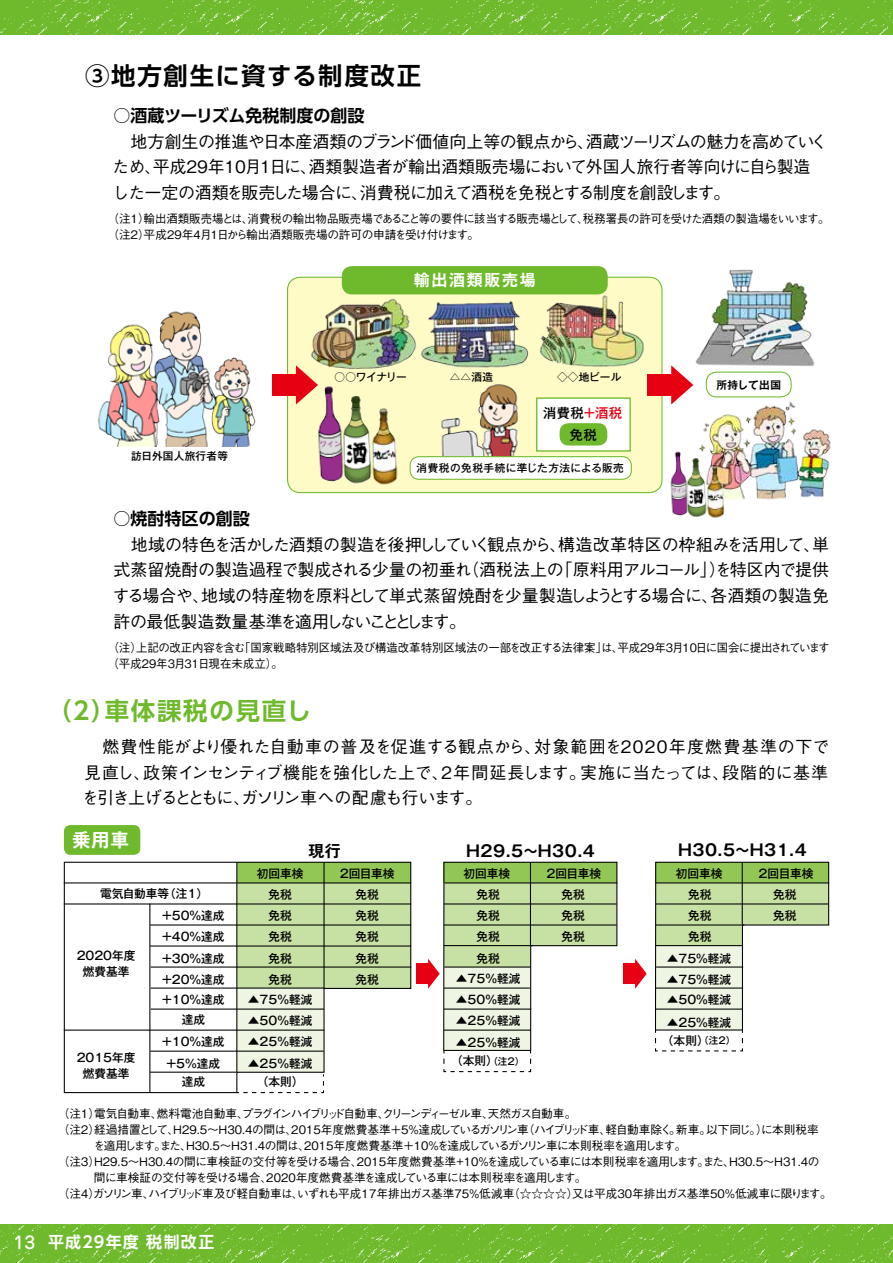
<style>
.page{position:relative;width:893px;height:1263px;background:#fff}
.page>*{position:absolute;margin:0;border:0;box-sizing:border-box;transform-origin:0 0}
.t1{font:700 24.45px "UD Shin Go Pro De";letter-spacing:.07em;color:#000}
.t2{font:700 24.45px "UD Shin Go Pro De";letter-spacing:.07em;color:#6fba2c}
.t3{font:700 18.6px "Gothic MB101 Pro De";color:#fff}
.t4{font:500 16.95px/25.5px "Gothic BBB Pro";letter-spacing:-.05em;color:#000;text-align:justify}
.t5{font:700 16.95px "UD Shin Go Pro De";color:#000}
.t6{font:700 15.9px "Gothic MB101 Pro De";letter-spacing:.03em;color:#000}
.t7{font:700 15.9px "UD Shin Go Pro De";letter-spacing:.08em;color:#fff}
.t8{font:700 15.9px "Gothic MB101 Pro De";letter-spacing:.11em;color:#fff}
.t9{font:500 13.35px/21.9px "Gothic MB101 Pro";letter-spacing:.025em;color:#000;text-align:center}
.t10{font:500 11.7px/15.9px "Gothic BBB Pro";letter-spacing:-.03em;color:#000}
.t11{font:500 11.7px/20.9px "Gothic MB101 Pro";color:#000;text-align:center}
.t12{font:500 11.7px/15.9px "Gothic BBB Pro";letter-spacing:-.005em;color:#000}
.t13{font:500 11.7px "Gothic BBB Pro";letter-spacing:-.06em;color:#000}
.t14{font:500 11.7px "Gothic BBB Pro";letter-spacing:-.105em;color:#000}
.t15{font:500 10.65px "Gothic MB101 Pro";letter-spacing:.025em;color:#000}
.t16{font:500 10.65px "Gothic MB101 Pro";letter-spacing:.045em;color:#000}
.t17{font:700 10.65px "Gothic MB101 Pro De";letter-spacing:.045em;color:#000}
.s1{color:#e60012}
.s2{font-size:9.6px}
.s3{font-family:"Jun 34 Pro";font-weight:500;font-size:16.95px}
</style>
<div class="page">
<div style="left:64px;top:825px;width:76px;height:30px;background:#6fba2c;border-radius:7px"></div>
<svg style="left:63px;top:861px;width:349px;height:233px"></svg>
<hr style="left:64px;top:882px;width:347px;height:1px;background:#000">
<hr style="left:151px;top:987px;width:173px;height:1px;background:#000">
<hr style="left:150px;top:945px;width:261px;height:1px;background:#000">
<hr style="left:149px;top:904px;width:1px;height:188px;background:#000">
<hr style="left:236px;top:862px;width:1px;height:210px;background:#000">
<hr style="left:323px;top:862px;width:2px;height:127px;background:#000">
<hr style="left:151px;top:966px;width:260px;height:1px;background:#000">
<hr style="left:64px;top:903px;width:347px;height:1px;background:#000">
<hr style="left:150px;top:924px;width:261px;height:1px;background:#000">
<hr style="left:64px;top:1029px;width:260px;height:2px;background:#000">
<hr style="left:151px;top:1008px;width:173px;height:2px;background:#000">
<hr style="left:150px;top:1050px;width:174px;height:2px;background:#000">
<hr style="left:150px;top:1072px;width:86px;height:1px;background:#000">
<svg style="left:236px;top:1073px;width:89px;height:21px"></svg>
<svg style="left:655px;top:861px;width:175px;height:191px"></svg>
<hr style="left:742px;top:862px;width:1px;height:63px;background:#000">
<hr style="left:656px;top:882px;width:173px;height:1px;background:#000">
<div style="left:416px;top:963px;width:13px;height:21px;background:#e60012"></div>
<svg style="left:428px;top:861px;width:190px;height:212px"></svg>
<div style="left:623px;top:963px;width:13px;height:21px;background:#e60012"></div>
<svg style="left:635px;top:959px;width:12px;height:30px"></svg>
<div style="left:288px;top:277px;width:374px;height:216px;background:#fffbc7;border-radius:13px"></div>
<img style="left:0;top:0;width:893px;height:35px">
<img style="left:0;top:1224px;width:893px;height:39px">
<svg style="left:9px;top:1224px;width:209px;height:39px"></svg>
<div style="left:706px;top:372px;width:86px;height:25px;border:1px solid #6fba2c;border-radius:10px"></div>
<div style="left:342px;top:266px;width:266px;height:28px;background:#6fba2c;border-radius:10px"></div>
<div style="left:536px;top:397px;width:95px;height:55px;background:#fff;border:1px solid #6fba2c"></div>
<div style="left:560px;top:423px;width:47px;height:22px;background:#6fba2c;border-radius:9px"></div>
<div style="left:272px;top:374px;width:26px;height:22px;background:#e60012"></div>
<svg style="left:296px;top:365px;width:22px;height:39px"></svg>
<div style="left:647px;top:374px;width:26px;height:22px;background:#e60012"></div>
<svg style="left:671px;top:365px;width:22px;height:39px"></svg>
<img style="left:304px;top:298px;width:113px;height:81px">
<img style="left:98px;top:311px;width:158px;height:135px">
<img style="left:695px;top:269px;width:120px;height:97px">
<img style="left:687px;top:399px;width:144px;height:101px">
<img style="left:441px;top:384px;width:78px;height:72px">
<div style="left:410px;top:457px;width:221px;height:22px;background:#fff;border-radius:9px"></div>
<div style="left:410px;top:456px;width:222px;height:24px;border:1px solid #6fba2c;border-radius:9px"></div>
<img style="left:419px;top:294px;width:118px;height:74px">
<img style="left:537px;top:294px;width:107px;height:73px">
<img style="left:344px;top:395px;width:23px;height:89px">
<img style="left:317px;top:385px;width:27px;height:108px">
<img style="left:367px;top:408px;width:31px;height:77px">
<img style="left:688px;top:457px;width:23px;height:60px">
<img style="left:670px;top:451px;width:18px;height:65px">
<img style="left:703px;top:466px;width:24px;height:52px">
<h1 class="t1" style="left:85px;top:56px;width:338px">③地方創生に資する制度改正</h1>
<p class="t5" style="left:114px;top:102px;width:253px">○酒蔵ツーリズム免税制度の創設</p>
<p class="t4" style="left:112px;top:127px;width:717px;text-align:left">　地方創生の推進や日本産酒類のブランド価値向上等の観点から、酒蔵ツーリズムの魅力を高めていくため、平成２９年１０月１日に、酒類製造者が輸出酒類販売場において外国人旅行者等向けに自ら製造した一定の酒類を販売した場合に、消費税に加えて酒税を免税とする制度を創設します。</p>
<p class="t10" style="left:107px;top:210px;width:724px">（注１）輸出酒類販売場とは、消費税の輸出物品販売場であること等の要件に該当する販売場として、税務署長の許可を受けた酒類の製造場をいいます。（注２）平成29年４月１日から輸出酒類販売場の許可の申請を受け付けます。</p>
<p class="t15" style="left:131px;top:447px;width:99px">訪日外国人旅行者等</p>
<p class="t8" style="left:414px;top:267px;width:124px">輸出酒類販売場</p>
<p class="t15" style="left:334px;top:368px;width:74px">○○ワイナリー</p>
<p class="t15" style="left:450px;top:368px;width:45px">△△酒造</p>
<p class="t15" style="left:557px;top:368px;width:66px">◇◇地ビール</p>
<p class="t9" style="left:543px;top:400px;width:81px">消費税<span class="s1">＋酒税</span>免税</p>
<p class="t16" style="left:417px;top:459px;width:209px">消費税の免税手続に準じた方法による販売</p>
<p class="t17" style="left:716px;top:376px;width:66px">所持して出国</p>
<p class="t5" style="left:114px;top:505px;width:138px">○焼酎特区の創設</p>
<p class="t4" style="left:112px;top:530px;width:718px">　地域の特色を活かした酒類の製造を後押ししていく観点から、構造改革特区の枠組みを活用して、単式蒸留焼酎の製造過程で製成される少量の初垂れ（酒税法上の「原料用アルコール」）を特区内で提供する場合や、地域の特産物を原料として単式蒸留焼酎を少量製造しようとする場合に、各酒類の製造免許の最低製造数量基準を適用しないこととします。</p>
<p class="t12" style="left:107px;top:638px;width:724px">（注）上記の改正内容を含む「国家戦略特別区域法及び構造改革特別区域法の一部を改正する法律案」は、平成29年3月10日に国会に提出されています（平成29年3月31日現在未成立）。</p>
<h1 class="t2" style="left:47px;top:691px;width:265px">（2）車体課税の見直し</h1>
<p class="t4" style="left:82px;top:732px;width:749px">　燃費性能がより優れた自動車の普及を促進する観点から、対象範囲を2020年度燃費基準の下で見直し、政策インセンティブ機能を強化した上で、２年間延長します。実施に当たっては、段階的に基準を引き上げるとともに、ガソリン車への配慮も行います。</p>
<p class="t3" style="left:72px;top:824px;width:59px">乗用車</p>
<p class="t6" style="left:308px;top:838px;width:34px">現行</p>
<p class="t6" style="left:466px;top:838px;width:130px">H29.5〜H30.4</p>
<p class="t6" style="left:678px;top:837px;width:130px">H30.5〜H31.4</p>
<p class="t11" style="left:476px;top:883px;width:25px">免税</p>
<p class="t11" style="left:561px;top:883px;width:25px">免税</p>
<p class="t11" style="left:688px;top:883px;width:25px">免税</p>
<p class="t11" style="left:773px;top:883px;width:25px">免税</p>
<p class="t11" style="left:476px;top:904px;width:25px">免税</p>
<p class="t11" style="left:561px;top:904px;width:25px">免税</p>
<p class="t11" style="left:688px;top:904px;width:25px">免税</p>
<p class="t11" style="left:773px;top:904px;width:25px">免税</p>
<p class="t11" style="left:476px;top:925px;width:25px">免税</p>
<p class="t11" style="left:561px;top:925px;width:25px">免税</p>
<p class="t11" style="left:688px;top:925px;width:25px">免税</p>
<p class="t11" style="left:476px;top:947px;width:25px">免税</p>
<p class="t11" style="left:463px;top:862px;width:48px">初回車検</p>
<p class="t11" style="left:545px;top:862px;width:58px">２回目車検</p>
<p class="t11" style="left:676px;top:862px;width:48px">初回車検</p>
<p class="t11" style="left:757px;top:862px;width:58px">２回目車検</p>
<p class="t11" style="left:338px;top:862px;width:58px">２回目車検免税<br>免税<br>免税</p>
<p class="t11" style="left:355px;top:947px;width:25px;line-height:20.4px;text-align:left">免税免税</p>
<p class="t11" style="left:257px;top:862px;width:48px">初回車検免税</p>
<p class="t11" style="left:100px;top:882px;width:110px">電気自動車等（注1）</p>
<p class="t11" style="left:161px;top:904px;width:65px">＋50％達成</p>
<p class="t11" style="left:269px;top:904px;width:25px">免税</p>
<p class="t11" style="left:161px;top:925px;width:65px">＋40％達成</p>
<p class="t11" style="left:269px;top:925px;width:25px">免税</p>
<p class="t11" style="left:77px;top:946px;width:60px;line-height:15.9px">2020年度燃費基準</p>
<p class="t11" style="left:667px;top:946px;width:66px">▲75％軽減</p>
<p class="t11" style="left:161px;top:947px;width:65px">＋30％達成</p>
<p class="t11" style="left:269px;top:947px;width:25px">免税</p>
<p class="t11" style="left:456px;top:966px;width:66px">▲75％軽減</p>
<p class="t11" style="left:161px;top:967px;width:65px">＋20％達成</p>
<p class="t11" style="left:269px;top:967px;width:25px">免税</p>
<p class="t11" style="left:667px;top:967px;width:66px">▲75％軽減</p>
<p class="t11" style="left:77px;top:1048px;width:60px;line-height:15.9px">2015年度燃費基準</p>
<p class="t11" style="left:161px;top:987px;width:65px">＋10％達成</p>
<p class="t11" style="left:248px;top:987px;width:66px">▲75％軽減</p>
<p class="t11" style="left:182px;top:1007px;width:25px">達成</p>
<p class="t11" style="left:248px;top:1008px;width:66px">▲50％軽減</p>
<p class="t11" style="left:161px;top:1029px;width:65px">＋10％達成</p>
<p class="t11" style="left:248px;top:1029px;width:66px">▲25％軽減</p>
<p class="t11" style="left:166px;top:1052px;width:56px">＋5％達成</p>
<p class="t11" style="left:248px;top:1052px;width:66px">▲25％軽減</p>
<p class="t11" style="left:182px;top:1070px;width:25px">達成</p>
<p class="t11" style="left:257px;top:1070px;width:48px">（本則）</p>
<p class="t11" style="left:456px;top:987px;width:66px">▲50％軽減</p>
<p class="t11" style="left:456px;top:1008px;width:66px">▲25％軽減</p>
<p class="t11" style="left:456px;top:1031px;width:66px">▲25％軽減</p>
<p class="t11" style="left:451px;top:1049px;width:75px">（本則）<span class="s2">（注2）</span></p>
<p class="t11" style="left:667px;top:988px;width:66px">▲50％軽減</p>
<p class="t11" style="left:667px;top:1010px;width:66px">▲25％軽減</p>
<p class="t11" style="left:662px;top:1028px;width:75px">（本則）<span class="s2">（注2）</span></p>
<p class="t14" style="left:58px;top:1104px;width:520px">（注１）電気自動車、燃料電池自動車、プラグインハイブリッド自動車、クリーンディーゼル車、天然ガス自動車。</p>
<p class="t10" style="left:58px;top:1120px;width:763px">（注２）経過措置として、H29.5～H30.4の間は、2015年度燃費基準＋5％達成しているガソリン車（ハイブリッド車、軽自動車除く。新車。以下同じ。）に本則税率</p>
<p class="t10" style="left:64px;top:1136px;width:624px">　　　を適用します。また、H30.5～H31.4の間は、2015年度燃費基準＋10％を達成しているガソリン車に本則税率を適用します。</p>
<p class="t10" style="left:58px;top:1152px;width:763px">（注３）H29.5～H30.4の間に車検証の交付等を受ける場合、2015年度燃費基準+10％を達成している車には本則税率を適用します。また、H30.5～H31.4の</p>
<p class="t10" style="left:94px;top:1168px;width:494px">間に車検証の交付等を受ける場合、2020年度燃費基準を達成している車には本則税率を適用します。</p>
<p class="t13" style="left:58px;top:1184px;width:775px">（注４）ガソリン車、ハイブリッド車及び軽自動車は、いずれも平成17年排出ガス基準75％低減車（☆☆☆☆）又は平成30年排出ガス基準50％低減車に限ります。</p>
<p class="t7" style="left:14px;top:1229px;width:202px"><span class="s3">13</span> 平成29年度 税制改正</p>
</div>
